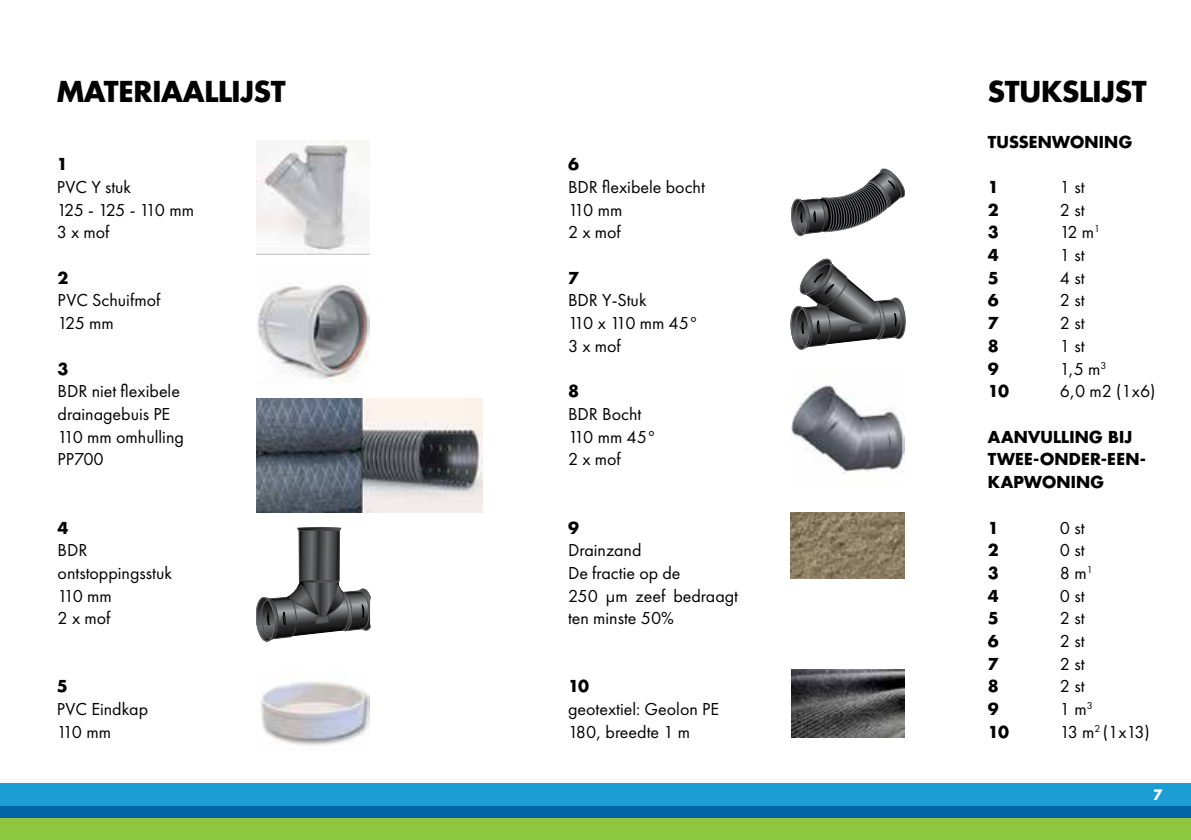
<style>
.page{position:relative;width:1191px;height:840px;background:#fff}
.page>*{position:absolute;margin:0;border:0;box-sizing:border-box;transform-origin:0 0}
.t1{font:700 28px "Futura";letter-spacing:-.01em;color:#000}
.t2{font:18px/22.6px "Futura PT";color:#000}
.t3{font:700 16px/22.6px "Futura";letter-spacing:.015em;color:#000}
.t4{font:700 14px "Futura";color:#fff}
</style>
<div class="page">
<div style="left:0;top:782px;width:1191px;height:23px;background:#1a9ed4"></div>
<div style="left:0;top:816px;width:1191px;height:23px;background:#8dc63f"></div>
<div style="left:0;top:805px;width:1191px;height:11px;background:#0065a4"></div>
<img style="left:256px;top:141px;width:114px;height:113px">
<img style="left:257px;top:284px;width:112px;height:99px">
<img style="left:256px;top:398px;width:227px;height:114px">
<svg style="left:256px;top:527px;width:114px;height:114px"></svg>
<img style="left:260px;top:681px;width:110px;height:65px">
<svg style="left:791px;top:168px;width:114px;height:68px"></svg>
<svg style="left:790px;top:258px;width:116px;height:92px"></svg>
<img style="left:790px;top:512px;width:114px;height:66px">
<img style="left:791px;top:385px;width:113px;height:90px">
<img style="left:791px;top:669px;width:114px;height:68px">
<h1 class="t1" style="left:57px;top:72px;width:230px">MATERIAALLIJST</h1>
<p class="t3" style="left:57px;top:152px;width:12px">1</p>
<p class="t2" style="left:57px;top:175px;width:139px">PVC Y stuk<br>125 - 125 - 110 mm<br>3 x mof</p>
<p class="t3" style="left:58px;top:266px;width:12px">2</p>
<p class="t2" style="left:58px;top:289px;width:104px">PVC Schuifmof<br>125 mm</p>
<p class="t3" style="left:58px;top:356px;width:12px">3</p>
<p class="t2" style="left:58px;top:379px;width:128px">BDR niet flexibele drainagebuis PE<br>110 mm omhulling<br>PP700</p>
<p class="t3" style="left:58px;top:515px;width:12px">4</p>
<p class="t2" style="left:58px;top:538px;width:116px">BDR ontstoppingsstuk<br>110 mm<br>2 x mof</p>
<p class="t3" style="left:57px;top:674px;width:13px">5</p>
<p class="t2" style="left:57px;top:697px;width:93px">PVC Eindkap<br>110 mm</p>
<p class="t3" style="left:568px;top:152px;width:12px">6</p>
<p class="t2" style="left:568px;top:175px;width:138px">BDR flexibele bocht<br>110 mm<br>2 x mof</p>
<p class="t3" style="left:568px;top:266px;width:12px">7</p>
<p class="t2" style="left:568px;top:289px;width:131px">BDR Y-Stuk<br>110 x 110 mm 45◦<br>3 x mof</p>
<p class="t3" style="left:568px;top:379px;width:12px">8</p>
<p class="t2" style="left:568px;top:402px;width:89px">BDR Bocht<br>110 mm 45◦<br>2 x mof</p>
<p class="t3" style="left:568px;top:515px;width:12px">9</p>
<p class="t2" style="left:568px;top:538px;width:172px">Drainzand<br>De fractie op de<br>250 µm zeef bedraagt ten minste 50%</p>
<p class="t3" style="left:568px;top:674px;width:23px">10</p>
<p class="t2" style="left:568px;top:697px;width:152px">geotextiel: Geolon PE<br>180, breedte 1 m</p>
<h1 class="t1" style="left:988px;top:72px;width:160px">STUKSLIJST</h1>
<p class="t3" style="left:988px;top:130px;width:146px">TUSSENWONING</p>
<p class="t3" style="left:988px;top:175px;width:12px">1</p>
<p class="t2" style="left:1060px;top:175px;width:26px">1 st</p>
<p class="t3" style="left:988px;top:198px;width:12px">2</p>
<p class="t2" style="left:1060px;top:198px;width:26px">2 st</p>
<p class="t3" style="left:988px;top:220px;width:12px">3</p>
<p class="t2" style="left:1060px;top:221px;width:42px">12 m<sup>1</sup></p>
<p class="t3" style="left:988px;top:243px;width:12px">4</p>
<p class="t2" style="left:1060px;top:243px;width:26px">1 st</p>
<p class="t3" style="left:988px;top:266px;width:13px">5</p>
<p class="t2" style="left:1060px;top:266px;width:26px">4 st</p>
<p class="t3" style="left:988px;top:288px;width:12px">6</p>
<p class="t2" style="left:1060px;top:289px;width:26px">2 st</p>
<p class="t3" style="left:988px;top:311px;width:12px">7</p>
<p class="t2" style="left:1060px;top:311px;width:26px">2 st</p>
<p class="t3" style="left:988px;top:334px;width:12px">8</p>
<p class="t2" style="left:1060px;top:334px;width:26px">1 st</p>
<p class="t3" style="left:988px;top:356px;width:12px">9</p>
<p class="t2" style="left:1060px;top:357px;width:48px">1,5 m<sup>3</sup></p>
<p class="t3" style="left:988px;top:379px;width:23px">10</p>
<p class="t2" style="left:1060px;top:379px;width:97px">6,0 m2 (1x6)</p>
<p class="t3" style="left:988px;top:424px;width:160px">AANVULLING BIJ<br>TWEE-ONDER-EEN-<br>KAPWONING</p>
<p class="t3" style="left:988px;top:515px;width:12px">1</p>
<p class="t2" style="left:1060px;top:516px;width:26px">0 st</p>
<p class="t3" style="left:988px;top:538px;width:12px">2</p>
<p class="t2" style="left:1060px;top:538px;width:26px">0 st</p>
<p class="t3" style="left:988px;top:561px;width:12px">3</p>
<p class="t2" style="left:1060px;top:561px;width:34px">8 m<sup>1</sup></p>
<p class="t3" style="left:988px;top:583px;width:12px">4</p>
<p class="t2" style="left:1060px;top:584px;width:26px">0 st</p>
<p class="t3" style="left:988px;top:606px;width:13px">5</p>
<p class="t2" style="left:1060px;top:606px;width:26px">2 st</p>
<p class="t3" style="left:988px;top:629px;width:12px">6</p>
<p class="t2" style="left:1060px;top:629px;width:26px">2 st</p>
<p class="t3" style="left:988px;top:651px;width:12px">7</p>
<p class="t2" style="left:1060px;top:652px;width:26px">2 st</p>
<p class="t3" style="left:988px;top:674px;width:12px">8</p>
<p class="t2" style="left:1060px;top:674px;width:26px">2 st</p>
<p class="t3" style="left:988px;top:697px;width:12px">9</p>
<p class="t2" style="left:1060px;top:697px;width:34px">1 m<sup>3</sup></p>
<p class="t3" style="left:988px;top:719px;width:23px">10</p>
<p class="t2" style="left:1060px;top:720px;width:91px">13 m<sup>2</sup> (1x13)</p>
<p class="t4" style="left:1153px;top:785px;width:11px">7</p>
</div>
